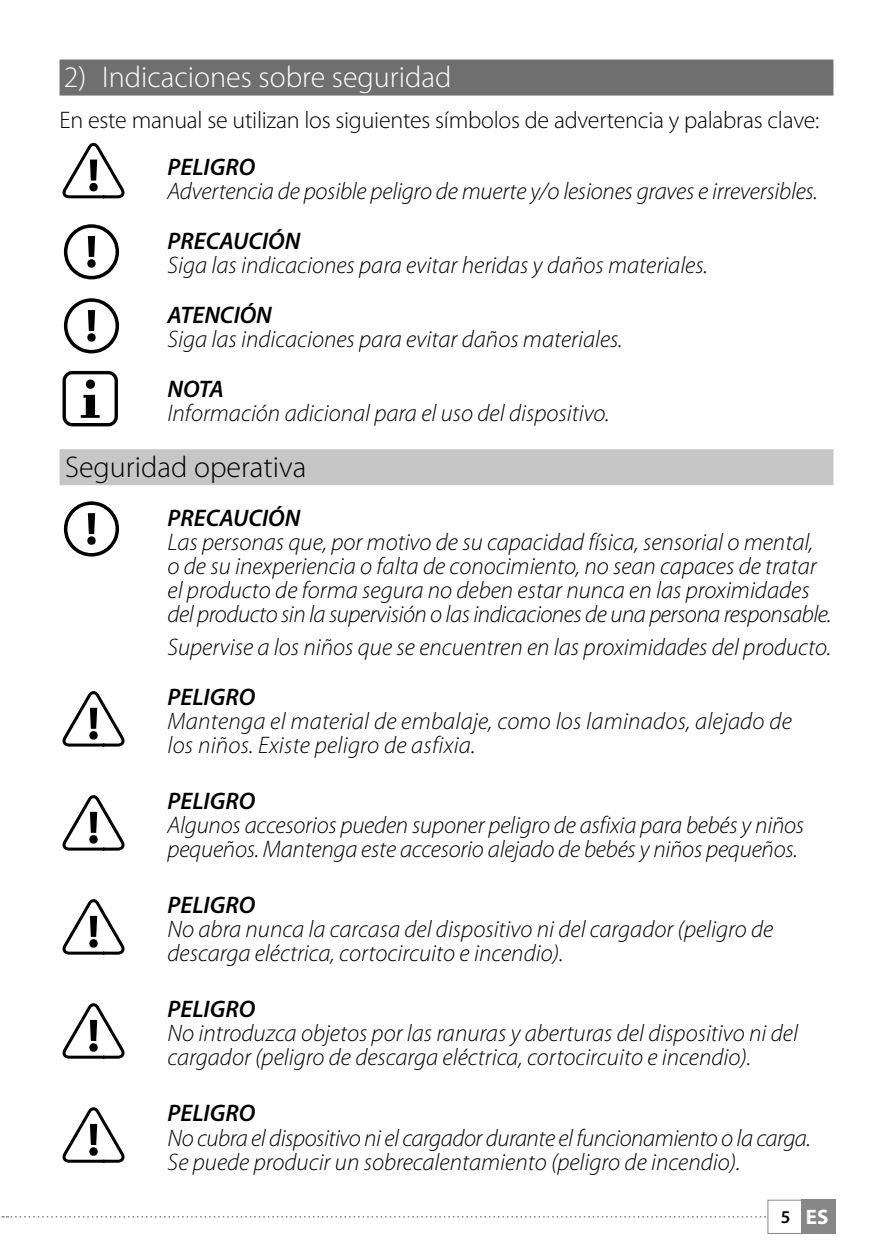
<style>
.page{position:relative;width:893px;height:1259px;background:#fff}
.page>*{position:absolute;margin:0;border:0;box-sizing:border-box;transform-origin:0 0}
.t1{font:300 30px "Myriad Pro";color:#fff}
.t2{font:300 30px "Myriad Pro";color:#000}
.t3{font:italic 300 24px/24px "Myriad Pro";color:#000}
.t4{font:italic 300 24px/24px "Myriad Pro";letter-spacing:-.02em;color:#000}
.t5{font:italic 600 24px "Myriad Pro";color:#000}
.t6{font:300 24px "Myriad Pro";letter-spacing:-.01em;color:#000}
.t7{font:700 21px "Myriad Pro";color:#fff}
.s1{font-weight:600;font-size:18px;color:#000}
</style>
<div class="page">
<div style="left:801px;top:1200px;width:35px;height:34px;background:#878787"></div>
<div style="left:767px;top:1199px;width:69px;height:34px;border:1px solid #878787"></div>
<svg style="left:1px;top:1216px;width:765px;height:1px"></svg>
<div style="left:60px;top:60px;width:773px;height:36px;background:#706f6f"></div>
<div style="left:60px;top:449px;width:773px;height:36px;background:#c6c6c6"></div>
<svg style="left:64px;top:224px;width:55px;height:55px"></svg>
<svg style="left:64px;top:298px;width:55px;height:55px"></svg>
<svg style="left:64px;top:501px;width:55px;height:55px"></svg>
<p class="t1" style="left:64px;top:61px;width:389px">2) Indicaciones sobre seguridad</p>
<p class="t6" style="left:60px;top:107px;width:761px">En este manual se utilizan los siguientes símbolos de advertencia y palabras clave:</p>
<p class="t5" style="left:168px;top:152px;width:89px">PELIGRO</p>
<p class="t3" style="left:168px;top:180px;width:652px">Advertencia de posible peligro de muerte y/o lesiones graves e irreversibles.</p>
<p class="t5" style="left:168px;top:226px;width:134px">PRECAUCIÓN</p>
<p class="t3" style="left:168px;top:254px;width:542px">Siga las indicaciones para evitar heridas y daños materiales.</p>
<p class="t5" style="left:168px;top:300px;width:106px">ATENCIÓN</p>
<p class="t3" style="left:168px;top:328px;width:457px">Siga las indicaciones para evitar daños materiales.</p>
<p class="t5" style="left:168px;top:374px;width:58px">NOTA</p>
<p class="t3" style="left:168px;top:402px;width:443px">Información adicional para el uso del dispositivo.</p>
<p class="t2" style="left:65px;top:450px;width:243px">Seguridad operativa</p>
<p class="t5" style="left:168px;top:503px;width:134px">PRECAUCIÓN</p>
<p class="t3" style="left:168px;top:531px;width:666px">Las personas que, por motivo de su capacidad física, sensorial o mental,<br>o de su inexperiencia o falta de conocimiento, no sean capaces de tratar el producto de forma segura no deben estar nunca en las proximidades del producto sin la supervisión o las indicaciones de una persona responsable.</p>
<p class="t3" style="left:168px;top:636px;width:665px">Supervise a los niños que se encuentren en las proximidades del producto.</p>
<p class="t5" style="left:168px;top:682px;width:89px">PELIGRO</p>
<p class="t3" style="left:168px;top:710px;width:626px">Mantenga el material de embalaje, como los laminados, alejado de los niños. Existe peligro de asfixia.</p>
<p class="t5" style="left:168px;top:786px;width:89px">PELIGRO</p>
<p class="t3" style="left:168px;top:814px;width:638px">Algunos accesorios pueden suponer peligro de asfixia para bebés y niños pequeños. Mantenga este accesorio alejado de bebés y niños pequeños.</p>
<p class="t5" style="left:168px;top:890px;width:89px">PELIGRO</p>
<p class="t3" style="left:168px;top:918px;width:607px">No abra nunca la carcasa del dispositivo ni del cargador (peligro de descarga eléctrica, cortocircuito e incendio).</p>
<p class="t5" style="left:168px;top:994px;width:89px">PELIGRO</p>
<p class="t3" style="left:168px;top:1022px;width:632px">No introduzca objetos por las ranuras y aberturas del dispositivo ni del cargador (peligro de descarga eléctrica, cortocircuito e incendio).</p>
<p class="t5" style="left:168px;top:1098px;width:89px">PELIGRO</p>
<p class="t4" style="left:168px;top:1126px;width:645px">No cubra el dispositivo ni el cargador durante el funcionamiento o la carga.<br>Se puede producir un sobrecalentamiento (peligro de incendio).</p>
<p class="t7" style="left:781px;top:1203px;width:49px"><span class="s1">5</span> ES</p>
</div>
